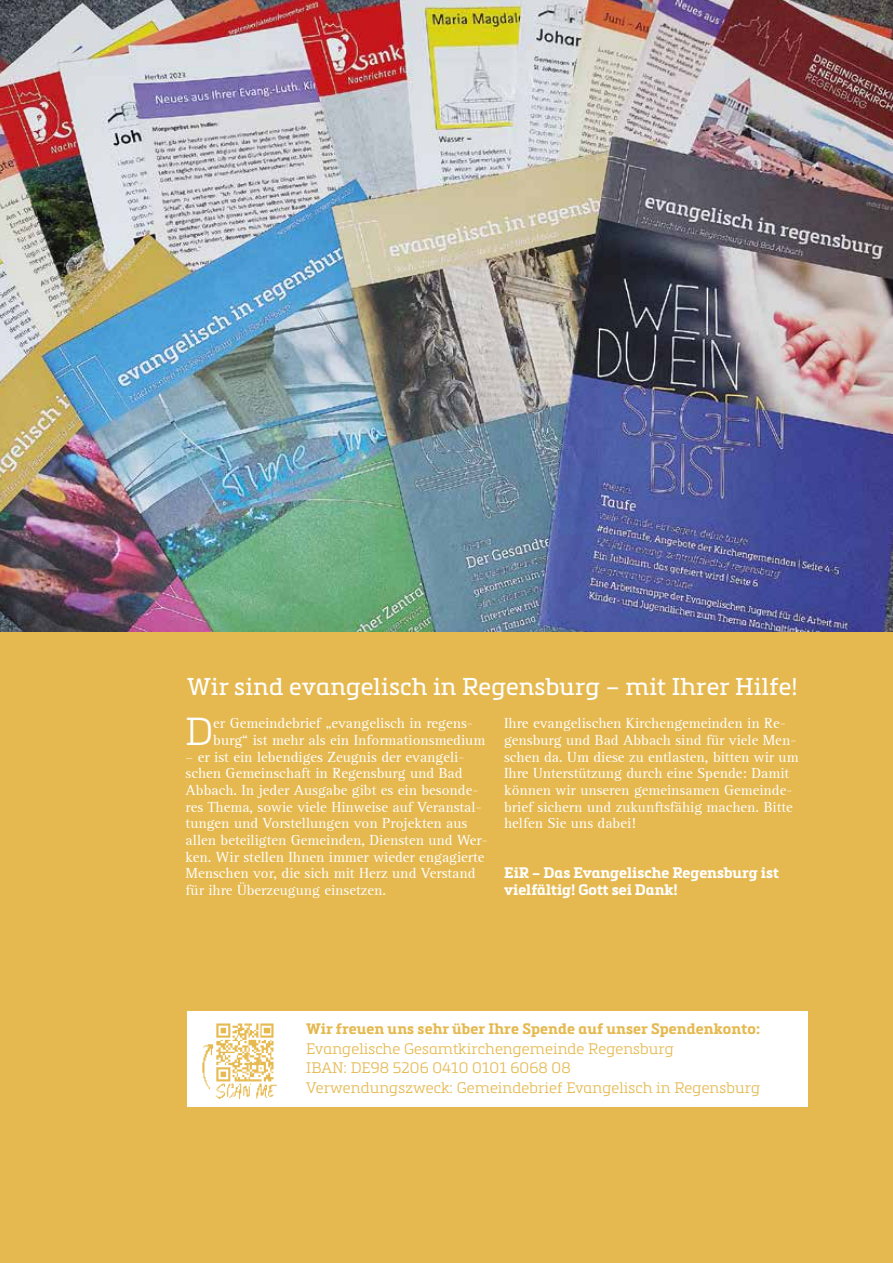
<style>
.page{position:relative;width:893px;height:1263px;background:#e5b950}
.page>*{position:absolute;margin:0;border:0;box-sizing:border-box;transform-origin:0 0}
.t1{font:300 38.4px "Metronic Slab Pro";color:#fff}
.t2{font:24px "Metronic Slab Pro";letter-spacing:.01em;color:#fff}
.t3{font:15px/16.6px "Rotis Serif";color:#fff}
.t4{font:300 15px/19.5px "Metronic Slab Pro";letter-spacing:.01em;color:#e5b950}
.t5{font:700 15px/16.6px "Metronic Slab Pro";color:#fff}
.t6{font:700 15px "Metronic Slab Pro";letter-spacing:.01em;color:#e5b950}
</style>
<div class="page">
<img style="left:0;top:0;width:893px;height:632px">
<div style="left:187px;top:1011px;width:621px;height:96px;background:#fff"></div>
<img style="left:202px;top:1023px;width:75px;height:75px">
<h2 class="t2" style="left:187px;top:670px;width:612px">Wir sind evangelisch in Regensburg – mit Ihrer Hilfe!</h2>
<h1 class="t1" style="left:186px;top:706px;width:29px">D</h1>
<p class="t3" style="left:213px;top:716px;width:273px">er Gemeindebrief „evangelisch in regens&shy;burg“ ist mehr als ein Informationsmedium</p>
<p class="t3" style="left:186px;top:749px;width:304px">– er ist ein lebendiges Zeugnis der evangeli&shy;schen Gemeinschaft in Regensburg und Bad Abbach. In jeder Ausgabe gibt es ein besonde&shy;res Thema, sowie viele Hinweise auf Veranstal&shy;tungen und Vorstellungen von Projekten aus allen beteiligten Gemeinden, Diensten und Wer&shy;ken. Wir stellen Ihnen immer wieder engagierte Menschen vor, die sich mit Herz und Verstand für ihre Überzeugung einsetzen.</p>
<p class="t3" style="left:504px;top:716px;width:296px">Ihre evangelischen Kirchengemeinden in Re&shy;gensburg und Bad Abbach sind für viele Men&shy;schen da. Um diese zu entlasten, bitten wir um Ihre Unterstützung durch eine Spende: Damit können wir unseren gemeinsamen Gemeinde&shy;brief sichern und zukunftsfähig machen. Bitte helfen Sie uns dabei!</p>
<p class="t5" style="left:504px;top:864px;width:276px">EiR – Das Evangelische Regensburg ist vielfältig! Gott sei Dank!</p>
<p class="t6" style="left:306px;top:1019px;width:455px">Wir freuen uns sehr über Ihre Spende auf unser Spendenkonto:</p>
<p class="t4" style="left:306px;top:1038px;width:455px">Evangelische Gesamtkirchengemeinde Regensburg<br>IBAN: DE98 5206 0410 0101 6068 08<br>Verwendungszweck: Gemeindebrief Evangelisch in Regensburg</p>
</div>
